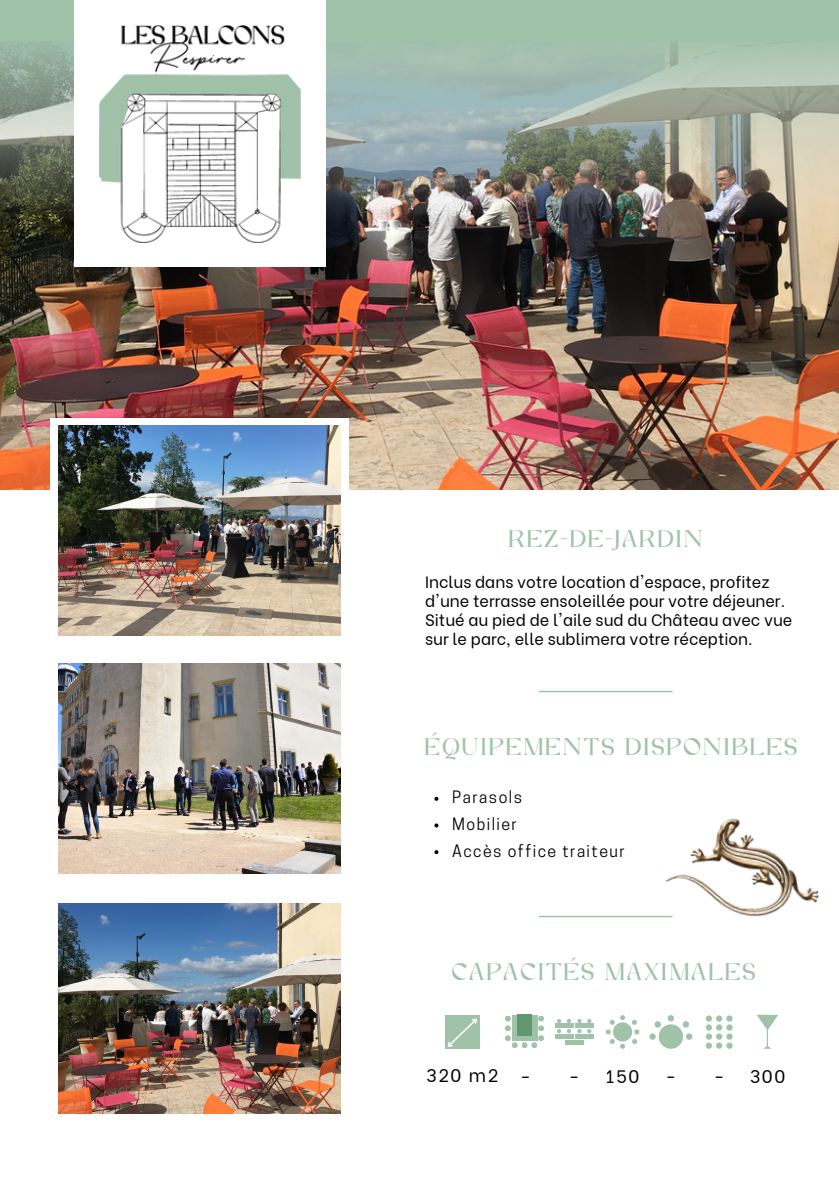
<style>
.page{position:relative;width:839px;height:1191px;background:#fff}
.page>*{position:absolute;margin:0;border:0;box-sizing:border-box;transform-origin:0 0}
.t1{font:24px "Auten Shany";letter-spacing:.1em;color:#a0c2a9}
.t2{font:18px "Be Vietnam";letter-spacing:.09em;color:#000}
.t3{font:16.2px/19px "Be Vietnam";color:#000}
.t4{font:16px "Cooper Hewitt";letter-spacing:.09em;color:#000}
</style>
<div class="page">
<img style="left:0;top:222px;width:838px;height:267px">
<img style="left:59px;top:663px;width:282px;height:210px">
<img style="left:59px;top:903px;width:282px;height:210px">
<div style="left:50px;top:418px;width:299px;height:225px;background:#fff"></div>
<img style="left:59px;top:426px;width:282px;height:210px">
<img style="left:0;top:0;width:838px;height:222px">
<hr style="left:539px;top:691px;width:133px;height:1px;background:#a0c2a9">
<svg style="left:505px;top:1016px;width:39px;height:32px"></svg>
<div style="left:517px;top:1015px;width:14px;height:21px;background:#60996f"></div>
<hr style="left:554px;top:1024px;width:19px;height:4px;background:#a0c2a9">
<svg style="left:557px;top:1019px;width:14px;height:4px"></svg>
<hr style="left:575px;top:1024px;width:18px;height:4px;background:#a0c2a9">
<svg style="left:587px;top:1019px;width:4px;height:4px"></svg>
<svg style="left:577px;top:1019px;width:4px;height:4px"></svg>
<hr style="left:554px;top:1034px;width:19px;height:4px;background:#a0c2a9">
<svg style="left:557px;top:1029px;width:14px;height:4px"></svg>
<hr style="left:575px;top:1034px;width:18px;height:4px;background:#a0c2a9">
<svg style="left:587px;top:1029px;width:4px;height:4px"></svg>
<svg style="left:577px;top:1029px;width:4px;height:4px"></svg>
<hr style="left:565px;top:1041px;width:18px;height:4px;background:#a0c2a9">
<div style="left:726px;top:1015px;width:6px;height:7px;background:#a0c2a9;border-radius:50%"></div>
<div style="left:716px;top:1015px;width:6px;height:7px;background:#a0c2a9;border-radius:50%"></div>
<div style="left:705px;top:1015px;width:7px;height:7px;background:#a0c2a9;border-radius:50%"></div>
<div style="left:726px;top:1024px;width:6px;height:7px;background:#a0c2a9;border-radius:50%"></div>
<div style="left:716px;top:1024px;width:6px;height:7px;background:#a0c2a9;border-radius:50%"></div>
<div style="left:705px;top:1024px;width:7px;height:7px;background:#a0c2a9;border-radius:50%"></div>
<div style="left:726px;top:1033px;width:6px;height:7px;background:#a0c2a9;border-radius:50%"></div>
<div style="left:716px;top:1033px;width:6px;height:7px;background:#a0c2a9;border-radius:50%"></div>
<div style="left:705px;top:1033px;width:7px;height:7px;background:#a0c2a9;border-radius:50%"></div>
<svg style="left:716px;top:1043px;width:16px;height:6px"></svg>
<div style="left:705px;top:1043px;width:7px;height:6px;background:#a0c2a9;border-radius:50%"></div>
<svg style="left:757px;top:1015px;width:20px;height:34px"></svg>
<div style="left:613px;top:1022px;width:19px;height:20px;background:#a0c2a9;border-radius:50%"></div>
<svg style="left:620px;top:1044px;width:5px;height:5px"></svg>
<svg style="left:631px;top:1020px;width:8px;height:24px"></svg>
<svg style="left:620px;top:1015px;width:5px;height:5px"></svg>
<svg style="left:605px;top:1020px;width:9px;height:24px"></svg>
<div style="left:658px;top:1024px;width:25px;height:25px;background:#a0c2a9;border-radius:50%"></div>
<div style="left:682px;top:1021px;width:7px;height:7px;background:#a0c2a9;border-radius:50%"></div>
<div style="left:654px;top:1021px;width:7px;height:7px;background:#a0c2a9;border-radius:50%"></div>
<div style="left:686px;top:1033px;width:6px;height:7px;background:#a0c2a9;border-radius:50%"></div>
<div style="left:667px;top:1015px;width:7px;height:7px;background:#a0c2a9;border-radius:50%"></div>
<div style="left:649px;top:1033px;width:6px;height:7px;background:#a0c2a9;border-radius:50%"></div>
<svg style="left:445px;top:1015px;width:35px;height:34px"></svg>
<hr style="left:539px;top:916px;width:133px;height:1px;background:#a0c2a9">
<img style="left:573px;top:818px;width:246px;height:100px">
<div style="left:74px;top:0;width:251px;height:266px;background:#fff"></div>
<img style="left:99px;top:25px;width:201px;height:218px">
<svg style="left:434px;top:797px;width:4px;height:4px"></svg>
<svg style="left:434px;top:823px;width:4px;height:4px"></svg>
<svg style="left:434px;top:850px;width:4px;height:4px"></svg>
<h1 class="t1" style="left:509px;top:529px;width:195px">REZ-DE-JARDIN</h1>
<h2 class="t3" style="left:425px;top:571px;width:369px">Inclus dans votre location d'espace, profitez d'une terrasse ensoleillée pour votre déjeuner.<br>Situé au pied de l'aile sud du Château avec vue sur le parc, elle sublimera votre réception.</h2>
<p class="t1" style="left:425px;top:737px;width:373px">ÉQUIPEMENTS DISPONIBLES</p>
<p class="t4" style="left:452px;top:791px;width:71px">Parasols</p>
<p class="t4" style="left:452px;top:818px;width:66px">Mobilier</p>
<p class="t4" style="left:452px;top:845px;width:174px">Accès office traiteur</p>
<p class="t1" style="left:452px;top:962px;width:304px">CAPACITÉS MAXIMALES</p>
<p class="t2" style="left:426px;top:1060px;width:74px">320 m2</p>
<h1 class="t2" style="left:520px;top:1061px;width:12px">-</h1>
<p class="t2" style="left:568px;top:1061px;width:12px">-</p>
<p class="t2" style="left:605px;top:1061px;width:35px">150</p>
<p class="t2" style="left:665px;top:1061px;width:12px">-</p>
<p class="t2" style="left:713px;top:1061px;width:12px">-</p>
<p class="t2" style="left:749px;top:1061px;width:37px">300</p>
</div>
